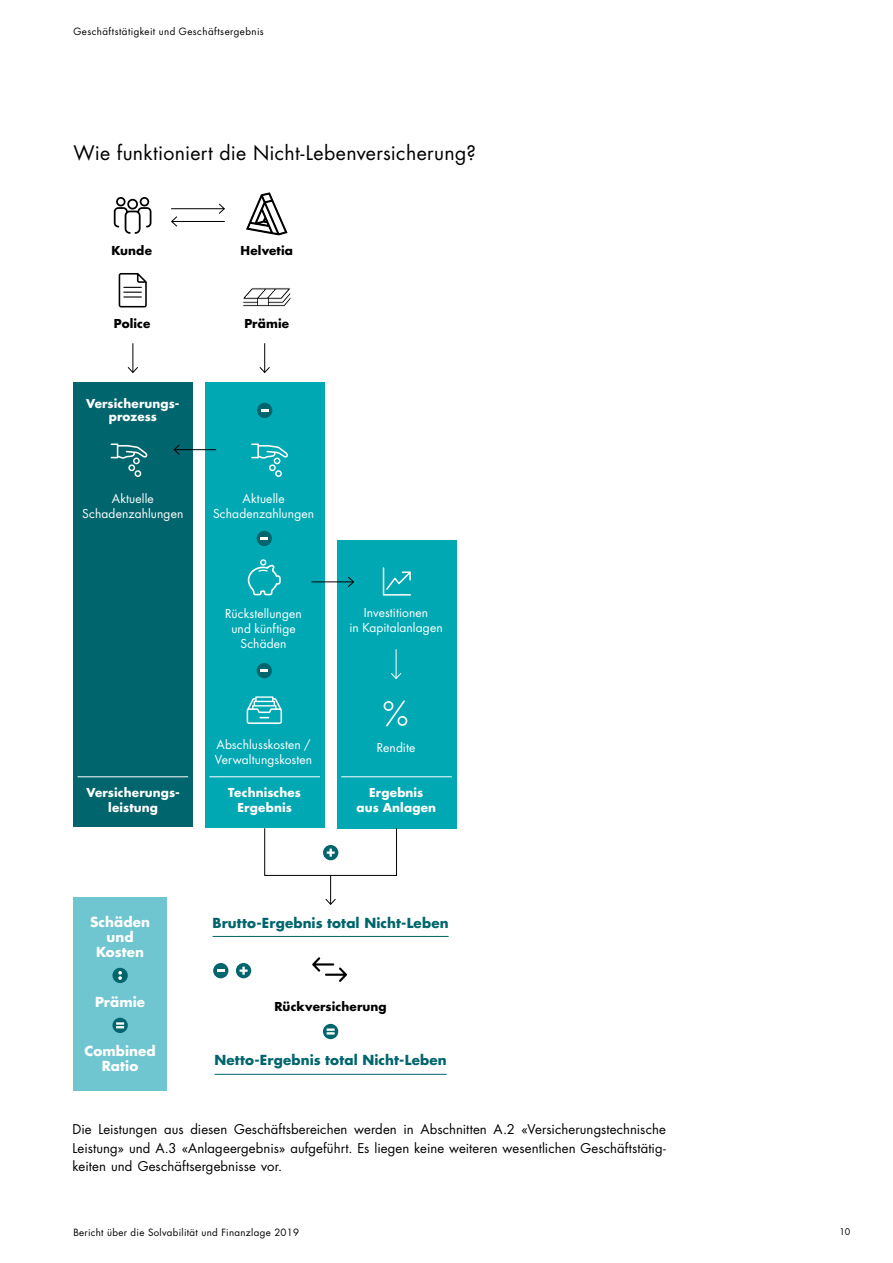
<style>
.page{position:relative;width:893px;height:1263px;background:#fff}
.page>*{position:absolute;margin:0;border:0;box-sizing:border-box;transform-origin:0 0}
.t1{font:19.5px "Futura Std";letter-spacing:.015em;color:#000001}
.t2{font:700 13.5px "Futura Std";letter-spacing:.01em;color:#00656c}
.t3{font:700 13.5px/15px "Futura Std";letter-spacing:.005em;color:#fff;text-align:center}
.t4{font:13.2px/18.3px "Futura Std";letter-spacing:.01em;color:#000001;text-align:justify}
.t5{font:12px/15px "Futura Std";letter-spacing:.01em;color:#fff;text-align:center}
.t6{font:700 12px/15px "Futura Std";letter-spacing:.01em;color:#fff;text-align:center}
.t7{font:700 12px "Futura Std";letter-spacing:.01em;color:#000001}
.t8{font:9.75px "Futura Std Book 2";letter-spacing:.03em;color:#000001}
.t9{font:9.75px "Futura Std";letter-spacing:.05em;color:#000001}
.t10{font:9px "Futura Std";color:#000001}
</style>
<div class="page">
<div style="left:205px;top:382px;width:119px;height:446px;background:#00a8b3"></div>
<div style="left:337px;top:540px;width:119px;height:288px;background:#00a8b3"></div>
<div style="left:73px;top:382px;width:119px;height:445px;background:#00656c"></div>
<hr style="left:171px;top:208px;width:53px;height:1px;background:#000001">
<svg style="left:218px;top:203px;width:7px;height:11px"></svg>
<hr style="left:172px;top:221px;width:53px;height:1px;background:#000001">
<svg style="left:171px;top:216px;width:6px;height:11px"></svg>
<div style="left:264px;top:828px;width:133px;height:48px;border:1px solid #000001"></div>
<hr style="left:311px;top:581px;width:42px;height:1px;background:#000001">
<svg style="left:347px;top:576px;width:7px;height:11px"></svg>
<hr style="left:174px;top:449px;width:42px;height:1px;background:#000001">
<svg style="left:173px;top:444px;width:7px;height:11px"></svg>
<svg style="left:119px;top:273px;width:28px;height:34px"></svg>
<svg style="left:114px;top:197px;width:37px;height:37px"></svg>
<svg style="left:246px;top:193px;width:41px;height:42px"></svg>
<svg style="left:259px;top:343px;width:11px;height:30px"></svg>
<svg style="left:127px;top:343px;width:11px;height:30px"></svg>
<svg style="left:383px;top:567px;width:28px;height:29px"></svg>
<svg style="left:391px;top:649px;width:11px;height:30px"></svg>
<div style="left:257px;top:403px;width:15px;height:15px;background:#00656c;border-radius:50%"></div>
<svg style="left:261px;top:409px;width:8px;height:3px"></svg>
<div style="left:257px;top:531px;width:15px;height:15px;background:#00656c;border-radius:50%"></div>
<svg style="left:260px;top:537px;width:8px;height:3px"></svg>
<div style="left:257px;top:663px;width:15px;height:15px;background:#00656c;border-radius:50%"></div>
<svg style="left:260px;top:669px;width:8px;height:3px"></svg>
<div style="left:236px;top:963px;width:15px;height:15px;background:#00656c;border-radius:50%"></div>
<svg style="left:240px;top:967px;width:8px;height:8px"></svg>
<div style="left:323px;top:845px;width:15px;height:15px;background:#00656c;border-radius:50%"></div>
<svg style="left:327px;top:849px;width:8px;height:8px"></svg>
<div style="left:213px;top:963px;width:15px;height:15px;background:#00656c;border-radius:50%"></div>
<svg style="left:217px;top:969px;width:8px;height:3px"></svg>
<svg style="left:323px;top:1024px;width:15px;height:15px"></svg>
<svg style="left:327px;top:1028px;width:8px;height:6px"></svg>
<div style="left:73px;top:897px;width:94px;height:194px;background:#6fc5d0"></div>
<svg style="left:112px;top:1018px;width:16px;height:15px"></svg>
<svg style="left:116px;top:1022px;width:8px;height:6px"></svg>
<div style="left:112px;top:968px;width:16px;height:15px;background:#00656c;border-radius:50%"></div>
<svg style="left:118px;top:971px;width:4px;height:9px"></svg>
<svg style="left:312px;top:957px;width:35px;height:25px"></svg>
<svg style="left:242px;top:288px;width:49px;height:19px"></svg>
<svg style="left:111px;top:443px;width:37px;height:34px"></svg>
<svg style="left:251px;top:443px;width:37px;height:34px"></svg>
<svg style="left:248px;top:559px;width:33px;height:36px"></svg>
<svg style="left:247px;top:696px;width:35px;height:28px"></svg>
<svg style="left:384px;top:700px;width:23px;height:26px"></svg>
<hr style="left:78px;top:776px;width:110px;height:1px;background:#fff">
<hr style="left:341px;top:776px;width:111px;height:1px;background:#fff">
<hr style="left:209px;top:776px;width:111px;height:1px;background:#fff">
<hr style="left:213px;top:936px;width:236px;height:1px;background:#00656c">
<hr style="left:215px;top:1074px;width:232px;height:1px;background:#00656c">
<svg style="left:325px;top:875px;width:11px;height:30px"></svg>
<p class="t9" style="left:73px;top:25px;width:192px">Geschäftstätigkeit und Geschäftsergebnis</p>
<h1 class="t1" style="left:73px;top:141px;width:404px">Wie funktioniert die Nicht-Lebenversicherung?</h1>
<p class="t7" style="left:111px;top:242px;width:42px">Kunde</p>
<p class="t7" style="left:241px;top:242px;width:54px">Helvetia</p>
<p class="t7" style="left:114px;top:316px;width:38px">Police</p>
<p class="t7" style="left:244px;top:316px;width:46px">Prämie</p>
<p class="t6" style="left:86px;top:396px;width:95px;line-height:13.5px">Versicherungs&shy;prozess</p>
<p class="t5" style="left:82px;top:491px;width:103px">Aktuelle<br>Schadenzahlungen</p>
<p class="t5" style="left:213px;top:491px;width:103px">Aktuelle<br>Schadenzahlungen</p>
<p class="t5" style="left:225px;top:607px;width:78px">Rückstellungen und künftige<br>Schäden</p>
<p class="t5" style="left:349px;top:606px;width:95px">Investitionen<br>in Kapitalanlagen</p>
<p class="t5" style="left:215px;top:737px;width:99px;text-align:left">Abschlusskosten /<br>Verwaltungskosten</p>
<p class="t5" style="left:377px;top:741px;width:40px">Rendite</p>
<p class="t6" style="left:86px;top:785px;width:95px">Versicherungs&shy;leistung</p>
<p class="t6" style="left:228px;top:785px;width:74px">Technisches<br>Ergebnis</p>
<p class="t6" style="left:356px;top:785px;width:81px">Ergebnis aus Anlagen</p>
<p class="t3" style="left:90px;top:914px;width:62px">Schäden und<br>Kosten</p>
<p class="t3" style="left:95px;top:994px;width:52px">Prämie</p>
<p class="t3" style="left:84px;top:1043px;width:73px">Combined<br>Ratio</p>
<p class="t2" style="left:213px;top:913px;width:238px">Brutto-Ergebnis total Nicht-Leben</p>
<p class="t7" style="left:275px;top:998px;width:114px">Rückversicherung</p>
<p class="t2" style="left:215px;top:1051px;width:234px">Netto-Ergebnis total Nicht-Leben</p>
<p class="t4" style="left:73px;top:1120px;width:595px">Die Leistungen aus diesen Geschäftsbereichen werden in Abschnitten A.2 «Versicherungstechnische Leistung» und A.3 «Anlageergebnis» aufgeführt. Es liegen keine weiteren wesentlichen Geschäftstätig&shy;keiten und Geschäftsergebnisse vor.</p>
<p class="t8" style="left:73px;top:1226px;width:227px">Bericht über die Solvabilität und Finanzlage 2019</p>
<p class="t10" style="left:839px;top:1226px;width:12px">10</p>
</div>
